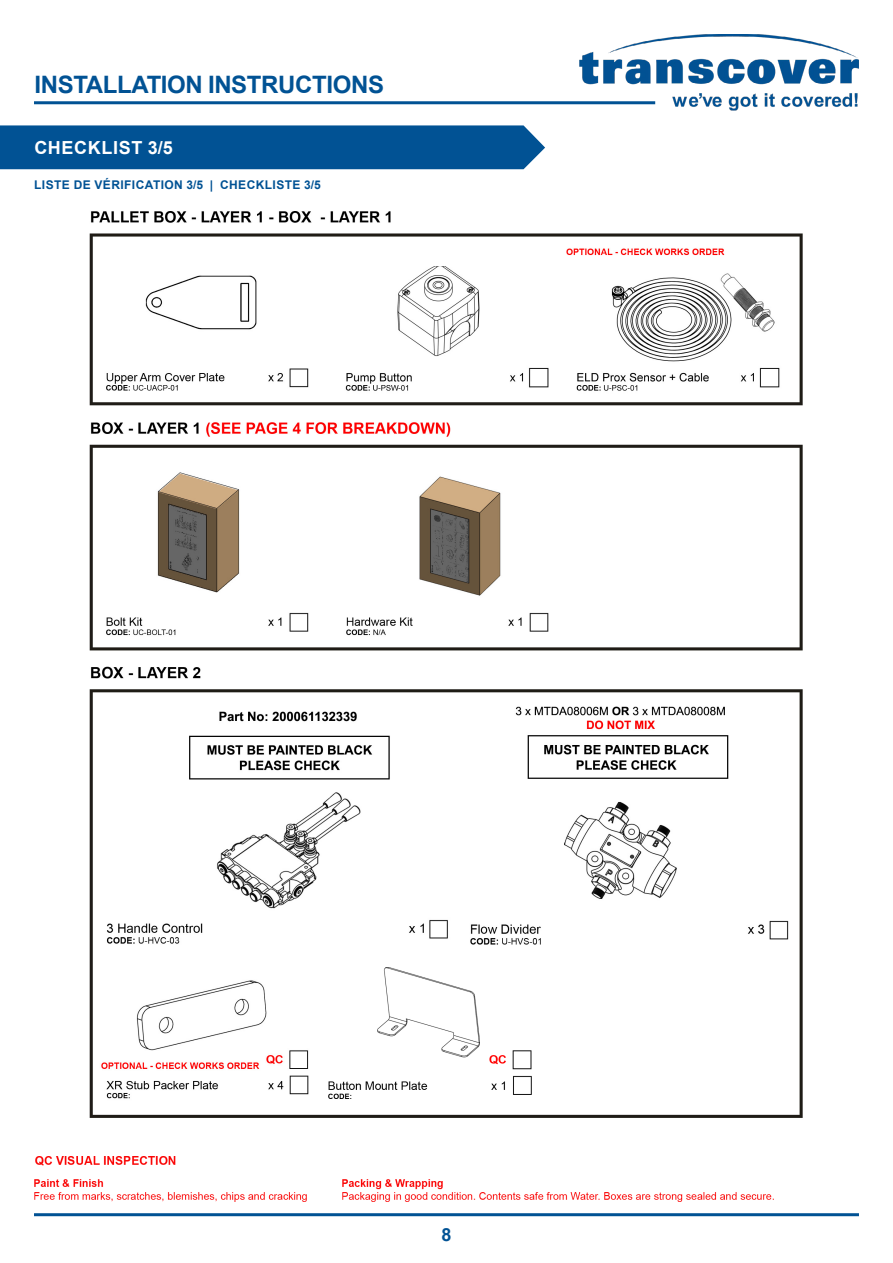
<style>
.page{position:relative;width:893px;height:1263px;background:#fff}
.page>*{position:absolute;margin:0;border:0;box-sizing:border-box;transform-origin:0 0}
.t1{font:700 24px "Arial";letter-spacing:-.015em;color:#015294}
.t2{font:700 18px "Arial";letter-spacing:.035em;color:#fff}
.t3{font:700 18px "Arial";color:#015294}
.t4{font:700 12px "Arial";letter-spacing:.035em;color:#015294}
</style>
<div class="page">
<img style="left:578px;top:34px;width:281px;height:77px">
<hr style="left:34px;top:101px;width:621px;height:3px;background:#015294">
<hr style="left:34px;top:1213px;width:825px;height:3px;background:#015294">
<div style="left:0;top:125px;width:545px;height:44px;background:#015294"></div>
<img style="left:34px;top:1156px;width:739px;height:45px">
<img style="left:89px;top:211px;width:714px;height:907px">
<img style="left:329px;top:967px;width:202px;height:131px">
<h1 class="t1" style="left:34px;top:67px;width:351px">INSTALLATION INSTRUCTIONS</h1>
<p class="t2" style="left:34px;top:135px;width:140px">CHECKLIST 3/5</p>
<p class="t4" style="left:34px;top:176px;width:288px">LISTE DE VÉRIFICATION 3/5 | CHECKLISTE 3/5</p>
<h2 class="t3" style="left:441px;top:1221px;width:12px">8</h2>
</div>
